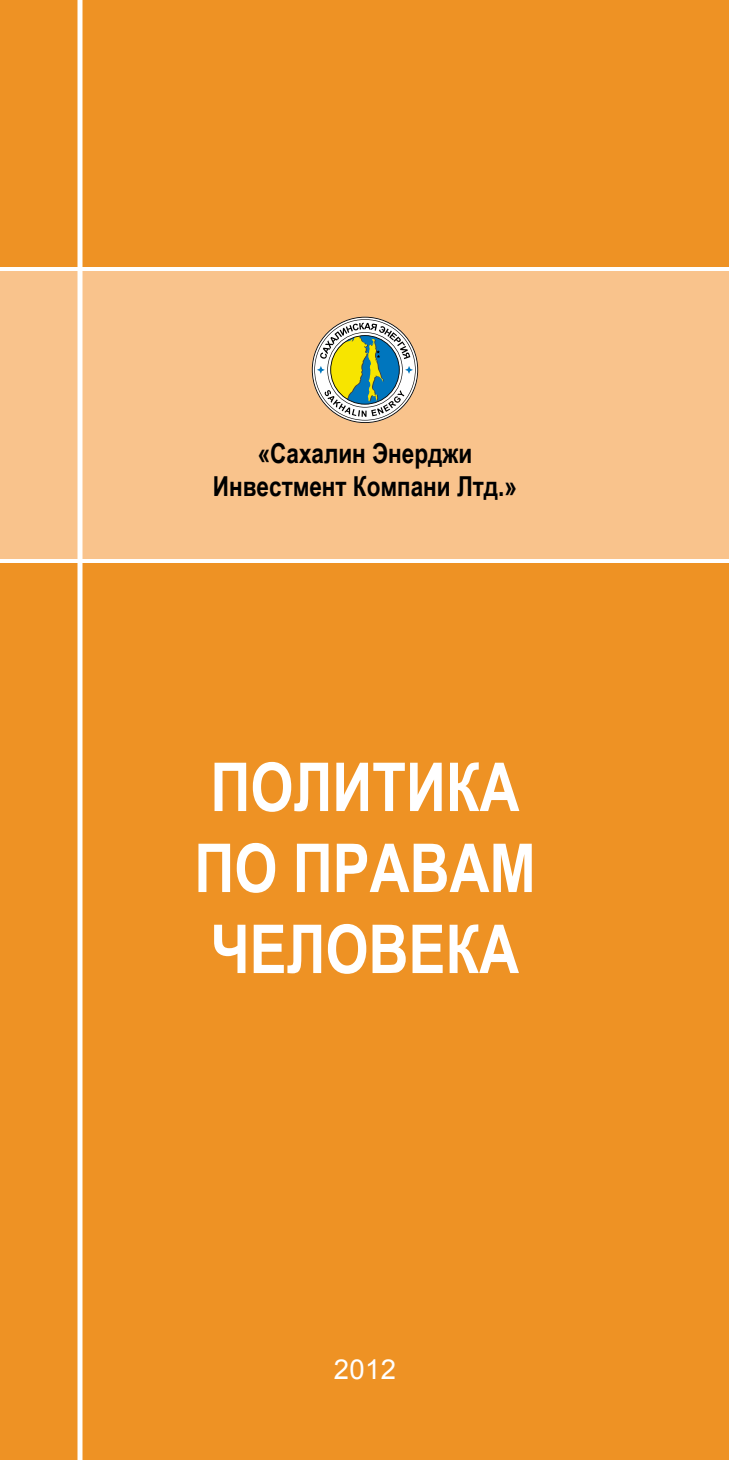
<style>
.page{position:relative;width:730px;height:1460px;background:#fff}
.page>*{position:absolute;margin:0;border:0;box-sizing:border-box;transform-origin:0 0}
.t1{font:700 67.5px/81px "Arial Narrow";color:#fff}
.t2{font:700 27.5px/33px "Arial Narrow";color:#000;text-align:center}
.t3{font:27.5px "Arial";color:#fff}
</style>
<div class="page">
<div style="left:0;top:0;width:729px;height:267px;background:#ee9224"></div>
<div style="left:0;top:563px;width:729px;height:897px;background:#ee9224"></div>
<div style="left:0;top:272px;width:729px;height:287px;background:#f9c38c"></div>
<div style="left:77px;top:0;width:5px;height:1460px;background:#fff"></div>
<svg style="left:312px;top:317px;width:106px;height:106px"></svg>
<p class="t2" style="left:213px;top:435px;width:306px">«Сахалин Энерджи<br>Инвестмент Компани Лтд.»</p>
<h1 class="t1" style="left:194px;top:743px;width:343px">Политика по правам человека</h1>
<p class="t3" style="left:334px;top:1351px;width:63px">2012</p>
</div>
